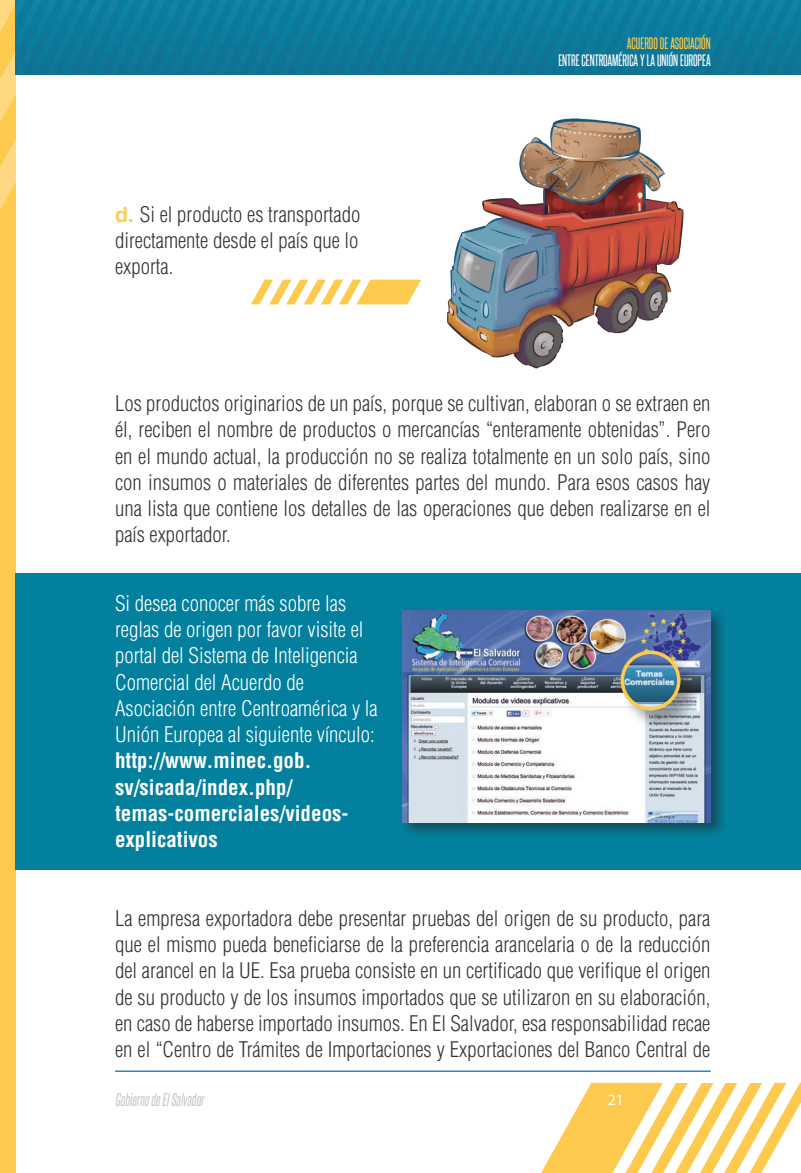
<style>
.page{position:relative;width:801px;height:1173px;background:#fff}
.page>*{position:absolute;margin:0;border:0;box-sizing:border-box;transform-origin:0 0}
.t1{font:300 condensed 21px/26.2px "Helvetica LT Std";color:#363536;text-align:justify}
.t2{font:300 condensed 21px/26.2px "Helvetica LT Std";color:#fff}
.t3{font:700 condensed 21px/26.2px "Helvetica LT Std";color:#fff}
.t4{font:italic 15.75px "Steelfish Rg";color:#c9cacc}
.t5{font:15.75px "Myriad Pro";color:#fff}
.t6{font:14px "Steelfish Rg";color:#fff}
.t7{font:14px "Steelfish Rg";color:#feca4d}
.s1{font-weight:700;font-stretch:normal;color:#fecd5b}
</style>
<div class="page">
<hr style="left:115px;top:1070px;width:595px;height:1px;background:#1074bc">
<svg style="left:541px;top:1082px;width:259px;height:90px"></svg>
<div style="left:0;top:0;width:16px;height:1172px;background:#feca4d"></div>
<svg style="left:0;top:0;width:16px;height:210px"></svg>
<img style="left:16px;top:0;width:784px;height:74px">
<div style="left:16px;top:573px;width:784px;height:296px;background:#02809d"></div>
<svg style="left:251px;top:279px;width:170px;height:25px"></svg>
<img style="left:447px;top:118px;width:237px;height:251px">
<div style="left:400px;top:608px;width:327px;height:230px;background:#231f20;opacity:.5"></div>
<img style="left:402px;top:610px;width:308px;height:212px">
<div style="left:620px;top:650px;width:81px;height:81px;background:#231f20;opacity:.4"></div>
<img style="left:622px;top:652px;width:56px;height:56px;border-radius:28px">
<div style="left:620px;top:650px;width:60px;height:60px;border:4px solid #feca4d;border-radius:50%"></div>
<p class="t1" style="left:115px;top:201px;width:247px"><span class="s1">d.</span> Si el producto es transportado directamente desde el país que lo exporta.</p>
<p class="t7" style="left:626px;top:35px;width:85px">ACUERDO DE ASOCIACIÓN</p>
<p class="t6" style="left:558px;top:52px;width:154px">ENTRE CENTROAMÉRICA Y LA UNIÓN EUROPEA</p>
<p class="t1" style="left:115px;top:390px;width:597px">Los productos originarios de un país, porque se cultivan, elaboran o se extraen en él, reciben el nombre de productos o mercancías “enteramente obtenidas”. Pero en el mundo actual, la producción no se realiza totalmente en un solo país, sino con insumos o materiales de diferentes partes del mundo. Para esos casos hay una lista que contiene los detalles de las operaciones que deben realizarse en el país exportador.</p>
<p class="t2" style="left:115px;top:590px;width:264px">Si desea conocer más sobre las reglas de origen por favor visite el portal del Sistema de Inteligencia Comercial del Acuerdo de Asociación entre Centroamérica y la Unión Europea al siguiente vínculo:</p>
<p class="t3" style="left:115px;top:747px;width:235px">http://www.minec.gob. sv/sicada/index.php/ temas-comerciales/videos&shy;explicativos</p>
<p class="t1" style="left:115px;top:905px;width:597px">La empresa exportadora debe presentar pruebas del origen de su producto, para que el mismo pueda beneficiarse de la preferencia arancelaria o de la reducción del arancel en la UE. Esa prueba consiste en un certificado que verifique el origen de su producto y de los insumos importados que se utilizaron en su elaboración, en caso de haberse importado insumos. En El Salvador, esa responsabilidad recae en el “Centro de Trámites de Importaciones y Exportaciones del Banco Central de</p>
<p class="t4" style="left:115px;top:1090px;width:90px">Gobierno de El Salvador</p>
<p class="t5" style="left:607px;top:1089px;width:18px">21</p>
</div>
